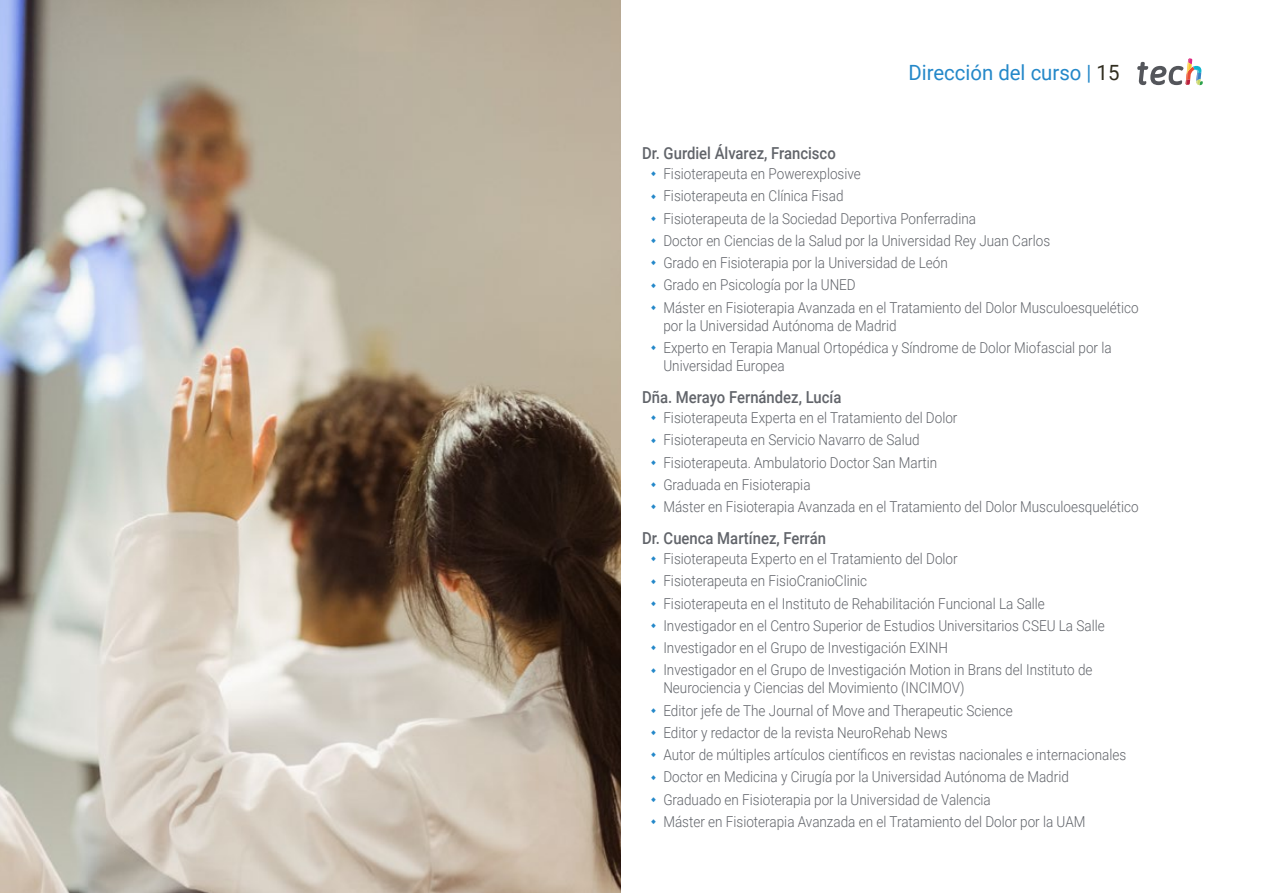
<style>
.page{position:relative;width:1263px;height:893px;background:#fff}
.page>*{position:absolute;margin:0;border:0;box-sizing:border-box;transform-origin:0 0}
.t1{font:21px "Roboto";color:#2488c9}
.t2{font:500 16.5px "Roboto";color:#61646a;scale:.9 1}
.t3{font:300 15px/22.2px "Roboto";color:#61646a;scale:.9 1}
.s1{color:#312e20}
</style>
<div class="page">
<img style="left:0;top:0;width:621px;height:893px">
<svg style="left:1137px;top:58px;width:66px;height:28px"></svg>
<h1 class="t1" style="left:908px;top:57px;width:213px">Dirección del curso | <span class="s1">15</span></h1>
<p class="t2" style="left:642px;top:142px;width:217px">Dr. Gurdiel Álvarez, Francisco</p>
<p class="t3" style="left:663px;top:162px;width:530px">Fisioterapeuta en Powerexplosive<br>Fisioterapeuta en Clínica Fisad<br>Fisioterapeuta de la Sociedad Deportiva Ponferradina<br>Doctor en Ciencias de la Salud por la Universidad Rey Juan Carlos<br>Grado en Fisioterapia por la Universidad de León<br>Grado en Psicología por la UNED<br>Máster en Fisioterapia Avanzada en el Tratamiento del Dolor Musculoesquelético</p>
<p class="t3" style="left:663px;top:314px;width:500px">por la Universidad Autónoma de Madrid<br>Experto en Terapia Manual Ortopédica y Síndrome de Dolor Miofascial por la</p>
<p class="t3" style="left:663px;top:354px;width:136px">Universidad Europea</p>
<p class="t2" style="left:642px;top:385px;width:223px">Dña. Merayo Fernández, Lucía</p>
<p class="t3" style="left:663px;top:406px;width:530px">Fisioterapeuta Experta en el Tratamiento del Dolor<br>Fisioterapeuta en Servicio Navarro de Salud<br>Fisioterapeuta. Ambulatorio Doctor San Martin<br>Graduada en Fisioterapia<br>Máster en Fisioterapia Avanzada en el Tratamiento del Dolor Musculoesquelético</p>
<p class="t2" style="left:642px;top:527px;width:206px">Dr. Cuenca Martínez, Ferrán</p>
<p class="t3" style="left:663px;top:547px;width:492px">Fisioterapeuta Experto en el Tratamiento del Dolor<br>Fisioterapeuta en FisioCranioClinic<br>Fisioterapeuta en el Instituto de Rehabilitación Funcional La Salle Investigador en el Centro Superior de Estudios Universitarios CSEU La Salle Investigador en el Grupo de Investigación EXINH<br>Investigador en el Grupo de Investigación Motion in Brans del Instituto de</p>
<p class="t3" style="left:663px;top:676px;width:516px">Neurociencia y Ciencias del Movimiento (INCIMOV)<br>Editor jefe de The Journal of Move and Therapeutic Science<br>Editor y redactor de la revista NeuroRehab News<br>Autor de múltiples artículos científicos en revistas nacionales e internacionales Doctor en Medicina y Cirugía por la Universidad Autónoma de Madrid Graduado en Fisioterapia por la Universidad de Valencia<br>Máster en Fisioterapia Avanzada en el Tratamiento del Dolor por la UAM</p>
</div>
